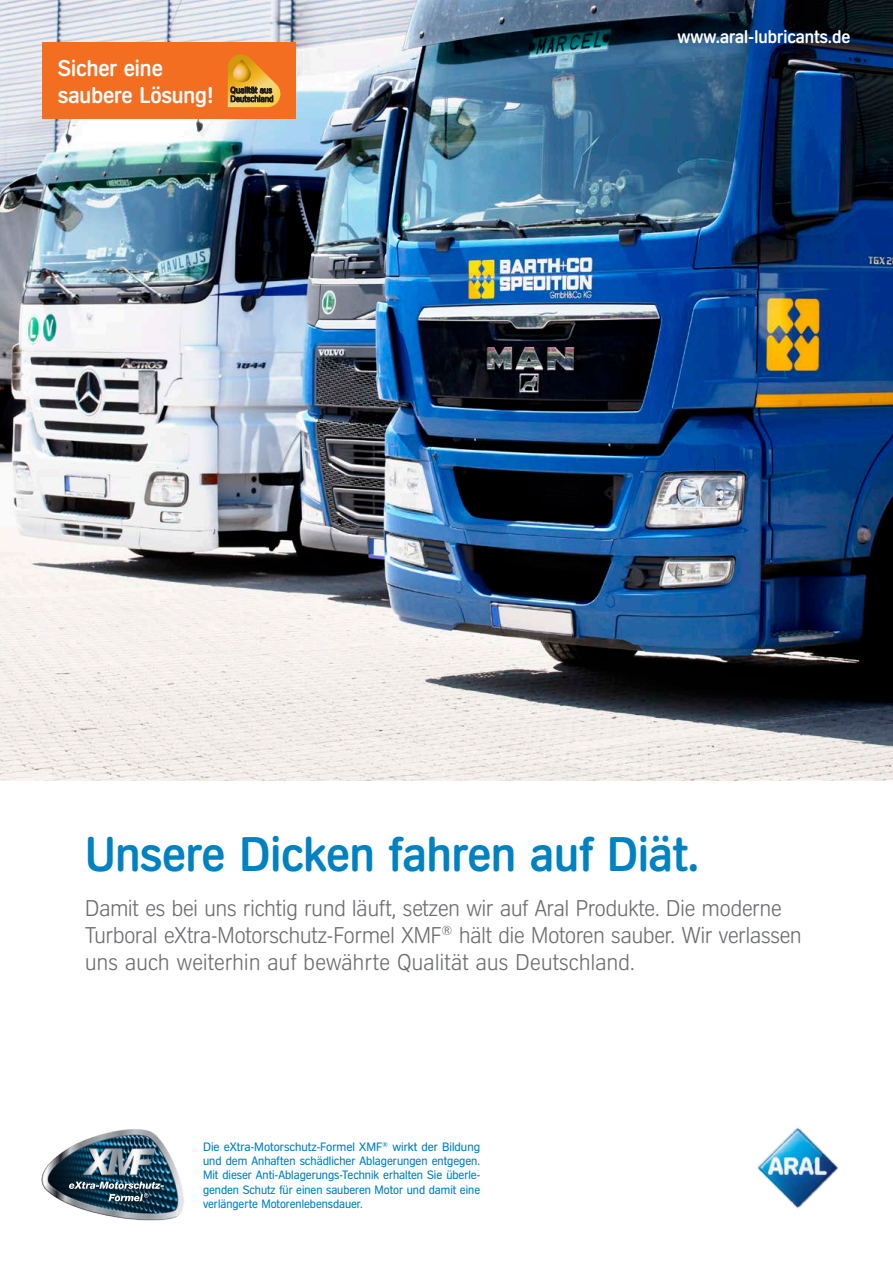
<style>
.page{position:relative;width:893px;height:1263px;background:#fff}
.page>*{position:absolute;margin:0;border:0;box-sizing:border-box;transform-origin:0 0}
.t1{font:500 48px "Aral V2";color:#0081c1}
.t2{font:300 22.5px/27px "Aral V2";color:#6c6d70}
.t3{font:500 22.5px/27px "Aral V2";color:#fff}
.t4{font:500 18px "Aral V2";color:#fff}
.t5{font:12px/14.4px "Aral V2";color:#0081c1;text-align:justify;scale:1.04 1}
</style>
<div class="page">
<img style="left:0;top:0;width:893px;height:780px">
<img style="left:757px;top:1127px;width:82px;height:81px">
<div style="left:43px;top:43px;width:253px;height:76px;background:#f36e21"></div>
<svg style="left:228px;top:54px;width:52px;height:53px"></svg>
<img style="left:41px;top:1129px;width:144px;height:92px">
<div style="left:67px;top:1179px;width:103px;height:16px;background:#231f20;opacity:.75"></div>
<div style="left:107px;top:1191px;width:48px;height:17px;background:#231f20;opacity:.75"></div>
<svg style="left:69px;top:1182px;width:95px;height:19px;background:#47616f"></svg>
<h2 class="t3" style="left:58px;top:55px;width:156px">Sicher eine saubere Lösung!</h2>
<h3 class="t4" style="left:678px;top:26px;width:174px">www.aral-lubricants.de</h3>
<h1 class="t1" style="left:85px;top:826px;width:616px">Unsere Dicken fahren auf Diät.</h1>
<h2 class="t2" style="left:85px;top:895px;width:718px">Damit es bei uns richtig rund läuft, setzen wir auf Aral Produkte. Die moderne<br>Turboral eXtra-Motorschutz-Formel XMF<sup>®</sup> hält die Motoren sauber. Wir verlassen uns auch weiterhin auf bewährte Qualität aus Deutschland.</h2>
<p class="t5" style="left:203px;top:1139px;width:268px">Die eXtra-Motorschutz-Formel XMF<sup>®</sup> wirkt der Bildung und dem Anhaften schädlicher Ablagerungen entgegen.<br>Mit dieser Anti-Ablagerungs-Technik erhalten Sie überle&shy;genden Schutz für einen sauberen Motor und damit eine verlängerte Motorenlebensdauer.</p>
</div>
